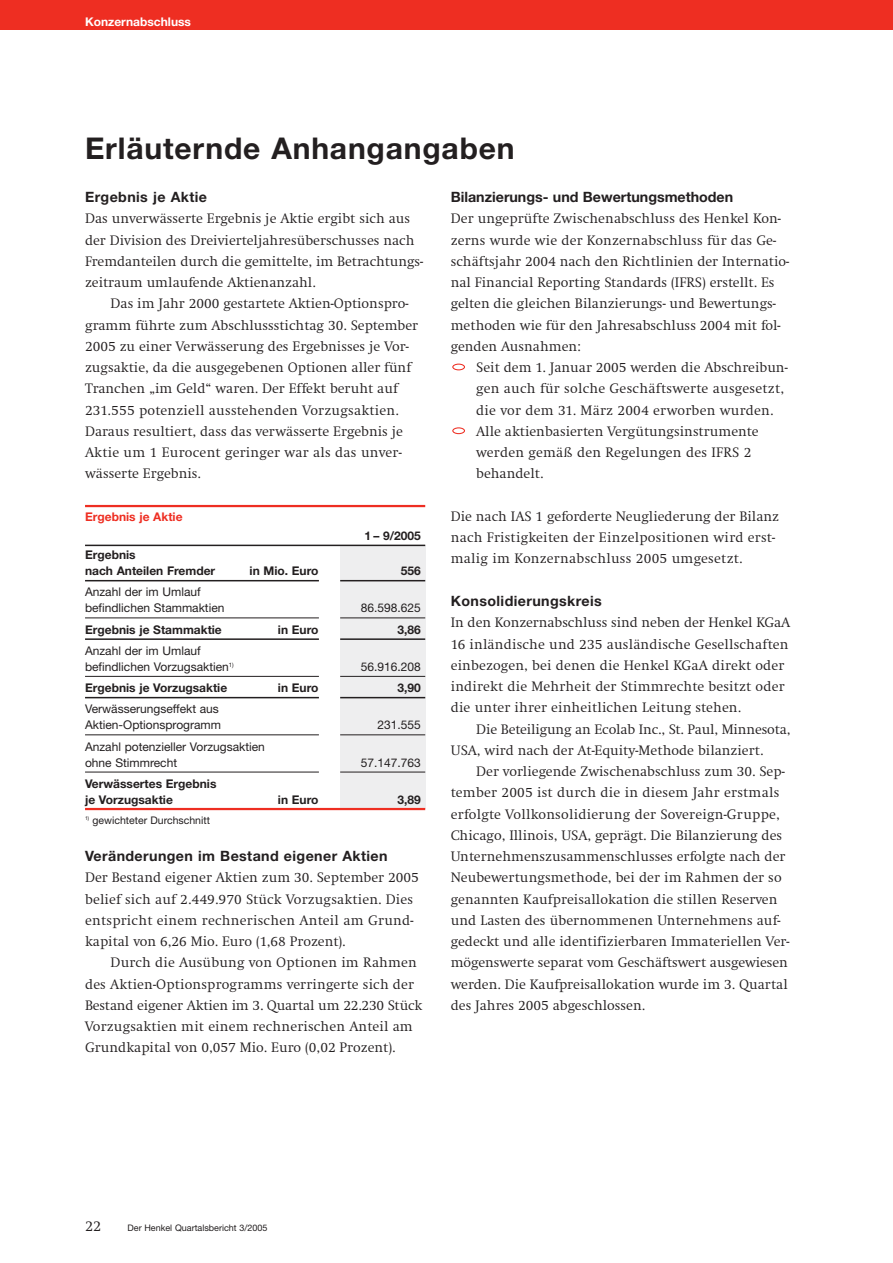
<style>
.page{position:relative;width:893px;height:1263px;background:#fff}
.page>*{position:absolute;margin:0;border:0;box-sizing:border-box;transform-origin:0 0}
.t1{font:700 30px "Helvetica Neue";letter-spacing:.03em;color:#231f20}
.t2{font:300 15px "Swift EF";color:#231f20}
.t3{font:300 14.25px/21.3px "Swift EF";color:#231f20}
.t4{font:700 14.25px "Helvetica Neue";letter-spacing:.03em;color:#231f20}
.t5{font:700 14.25px "Helvetica Neue";color:#231f20}
.t6{font:12px/15.9px "Helvetica Neue";color:#231f20}
.t7{font:700 12px/15.9px "Helvetica Neue";color:#231f20}
.t8{font:700 12px "Helvetica Neue";color:#fff}
.t9{font:700 12px "Helvetica Neue";color:#ee2e22}
.t10{font:10.5px "Helvetica Neue";color:#231f20}
.t11{font:9px "Helvetica Neue";color:#231f20}
</style>
<div class="page">
<div style="left:0;top:0;width:893px;height:30px;background:#ee2e22"></div>
<svg style="left:452px;top:427px;width:13px;height:7px"></svg>
<svg style="left:452px;top:364px;width:13px;height:6px"></svg>
<div style="left:340px;top:545px;width:85px;height:264px;background:#eeeeef"></div>
<hr style="left:85px;top:505px;width:340px;height:2px;background:#ee2e22">
<hr style="left:85px;top:808px;width:340px;height:2px;background:#ee2e22">
<hr style="left:340px;top:580px;width:85px;height:1px;background:#231f20">
<hr style="left:340px;top:617px;width:85px;height:1px;background:#231f20">
<hr style="left:340px;top:638px;width:85px;height:2px;background:#231f20">
<hr style="left:340px;top:676px;width:85px;height:1px;background:#231f20">
<hr style="left:340px;top:697px;width:85px;height:1px;background:#231f20">
<hr style="left:340px;top:734px;width:85px;height:1px;background:#231f20">
<hr style="left:340px;top:772px;width:85px;height:1px;background:#231f20">
<hr style="left:85px;top:545px;width:340px;height:1px;background:#231f20">
<hr style="left:85px;top:580px;width:234px;height:1px;background:#231f20">
<hr style="left:85px;top:617px;width:234px;height:1px;background:#231f20">
<hr style="left:85px;top:638px;width:234px;height:2px;background:#231f20">
<hr style="left:85px;top:676px;width:234px;height:1px;background:#231f20">
<hr style="left:85px;top:697px;width:234px;height:1px;background:#231f20">
<hr style="left:85px;top:734px;width:234px;height:1px;background:#231f20">
<hr style="left:85px;top:772px;width:234px;height:1px;background:#231f20">
<p class="t8" style="left:85px;top:17px;width:107px">Konzernabschluss</p>
<h1 class="t1" style="left:85px;top:138px;width:431px">Erläuternde Anhangangaben</h1>
<p class="t4" style="left:85px;top:192px;width:124px">Ergebnis je Aktie</p>
<p class="t3" style="left:85px;top:209px;width:340px">Das unverwässerte Ergebnis je Aktie ergibt sich aus der Division des Dreivierteljahresüberschusses nach Fremdanteilen durch die gemittelte, im Betrachtungs&shy;zeitraum umlaufende Aktienanzahl.</p>
<p class="t3" style="left:85px;top:294px;width:335px;text-indent:26px">Das im Jahr 2000 gestartete Aktien-Optionspro&shy;gramm führte zum Abschlussstichtag 30. September 2005 zu einer Verwässerung des Ergebnisses je Vor&shy;zugsaktie, da die ausgegebenen Optionen aller fünf Tranchen „im Geld“ waren. Der Effekt beruht auf 231.555 potenziell ausstehenden Vorzugsaktien.<br>Daraus resultiert, dass das verwässerte Ergebnis je Aktie um 1 Eurocent geringer war als das unver&shy;wässerte Ergebnis.</p>
<p class="t5" style="left:451px;top:192px;width:284px">Bilanzierungs- und Bewertungsmethoden</p>
<p class="t3" style="left:451px;top:209px;width:340px">Der ungeprüfte Zwischenabschluss des Henkel Kon&shy;zerns wurde wie der Konzernabschluss für das Ge&shy;schäftsjahr 2004 nach den Richtlinien der Internatio&shy;nal Financial Reporting Standards (IFRS) erstellt. Es gelten die gleichen Bilanzierungs- und Bewertungs&shy;methoden wie für den Jahresabschluss 2004 mit fol&shy;genden Ausnahmen:</p>
<p class="t3" style="left:476px;top:358px;width:313px">Seit dem 1. Januar 2005 werden die Abschreibun&shy;gen auch für solche Geschäftswerte ausgesetzt, die vor dem 31. März 2004 erworben wurden.<br>Alle aktienbasierten Vergütungsinstrumente werden gemäß den Regelungen des IFRS 2 behandelt.</p>
<p class="t3" style="left:451px;top:507px;width:330px">Die nach IAS 1 geforderte Neugliederung der Bilanz nach Fristigkeiten der Einzelpositionen wird erst&shy;malig im Konzernabschluss 2005 umgesetzt.</p>
<p class="t4" style="left:451px;top:596px;width:152px">Konsolidierungskreis</p>
<p class="t3" style="left:451px;top:613px;width:341px">In den Konzernabschluss sind neben der Henkel KGaA 16 inländische und 235 ausländische Gesellschaften einbezogen, bei denen die Henkel KGaA direkt oder indirekt die Mehrheit der Stimmrechte besitzt oder die unter ihrer einheitlichen Leitung stehen.</p>
<p class="t3" style="left:451px;top:719px;width:341px;text-indent:26px">Die Beteiligung an Ecolab Inc., St. Paul, Minnesota,<br>USA, wird nach der At-Equity-Methode bilanziert.</p>
<p class="t3" style="left:451px;top:762px;width:340px;text-indent:26px">Der vorliegende Zwischenabschluss zum 30. Sep&shy;tember 2005 ist durch die in diesem Jahr erstmals erfolgte Vollkonsolidierung der Sovereign-Gruppe, Chicago, Illinois, USA, geprägt. Die Bilanzierung des Unternehmenszusammenschlusses erfolgte nach der Neubewertungsmethode, bei der im Rahmen der so genannten Kaufpreisallokation die stillen Reserven und Lasten des übernommenen Unternehmens auf&shy;gedeckt und alle identifizierbaren Immateriellen Ver&shy;mögenswerte separat vom Geschäftswert ausgewiesen werden. Die Kaufpreisallokation wurde im 3. Quartal des Jahres 2005 abgeschlossen.</p>
<p class="t9" style="left:85px;top:512px;width:99px">Ergebnis je Aktie</p>
<p class="t7" style="left:364px;top:529px;width:58px">1 – 9/2005</p>
<p class="t7" style="left:401px;top:564px;width:22px">556</p>
<p class="t6" style="left:361px;top:601px;width:62px">86.598.625</p>
<p class="t7" style="left:398px;top:622px;width:25px">3,86</p>
<p class="t6" style="left:361px;top:660px;width:62px">56.916.208</p>
<p class="t7" style="left:398px;top:681px;width:25px">3,90</p>
<p class="t6" style="left:378px;top:718px;width:45px">231.555</p>
<p class="t6" style="left:361px;top:755px;width:62px">57.147.763</p>
<p class="t7" style="left:398px;top:793px;width:25px">3,89</p>
<p class="t7" style="left:85px;top:548px;width:132px">Ergebnis<br>nach Anteilen Fremder</p>
<p class="t7" style="left:250px;top:564px;width:70px">in Mio. Euro</p>
<p class="t6" style="left:85px;top:585px;width:141px">Anzahl der im Umlauf befindlichen Stammaktien</p>
<p class="t7" style="left:85px;top:622px;width:138px">Ergebnis je Stammaktie</p>
<p class="t7" style="left:278px;top:622px;width:42px">in Euro</p>
<p class="t6" style="left:85px;top:644px;width:150px">Anzahl der im Umlauf befindlichen Vorzugsaktien<sup>1)</sup></p>
<p class="t7" style="left:85px;top:681px;width:144px">Ergebnis je Vorzugsaktie</p>
<p class="t7" style="left:278px;top:681px;width:42px">in Euro</p>
<p class="t6" style="left:85px;top:702px;width:138px">Verwässerungseffekt aus<br>Aktien-Optionsprogramm</p>
<p class="t6" style="left:85px;top:739px;width:181px">Anzahl potenzieller Vorzugsaktien ohne Stimmrecht</p>
<p class="t7" style="left:85px;top:777px;width:133px">Verwässertes Ergebnis je Vorzugsaktie</p>
<p class="t7" style="left:278px;top:793px;width:42px">in Euro</p>
<p class="t10" style="left:85px;top:816px;width:127px"><sup>1)</sup> gewichteter Durchschnitt</p>
<p class="t4" style="left:85px;top:851px;width:304px">Veränderungen im Bestand eigener Aktien</p>
<p class="t3" style="left:85px;top:868px;width:335px">Der Bestand eigener Aktien zum 30. September 2005 belief sich auf 2.449.970 Stück Vorzugsaktien. Dies entspricht einem rechnerischen Anteil am Grund&shy;kapital von 6,26 Mio. Euro (1,68 Prozent).</p>
<p class="t3" style="left:85px;top:953px;width:339px;text-indent:26px">Durch die Ausübung von Optionen im Rahmen des Aktien-Optionsprogramms verringerte sich der Bestand eigener Aktien im 3. Quartal um 22.230 Stück Vorzugsaktien mit einem rechnerischen Anteil am Grundkapital von 0,057 Mio. Euro (0,02 Prozent).</p>
<p class="t2" style="left:85px;top:1220px;width:18px">22</p>
<p class="t11" style="left:128px;top:1225px;width:141px">Der Henkel Quartalsbericht 3/2005</p>
</div>
